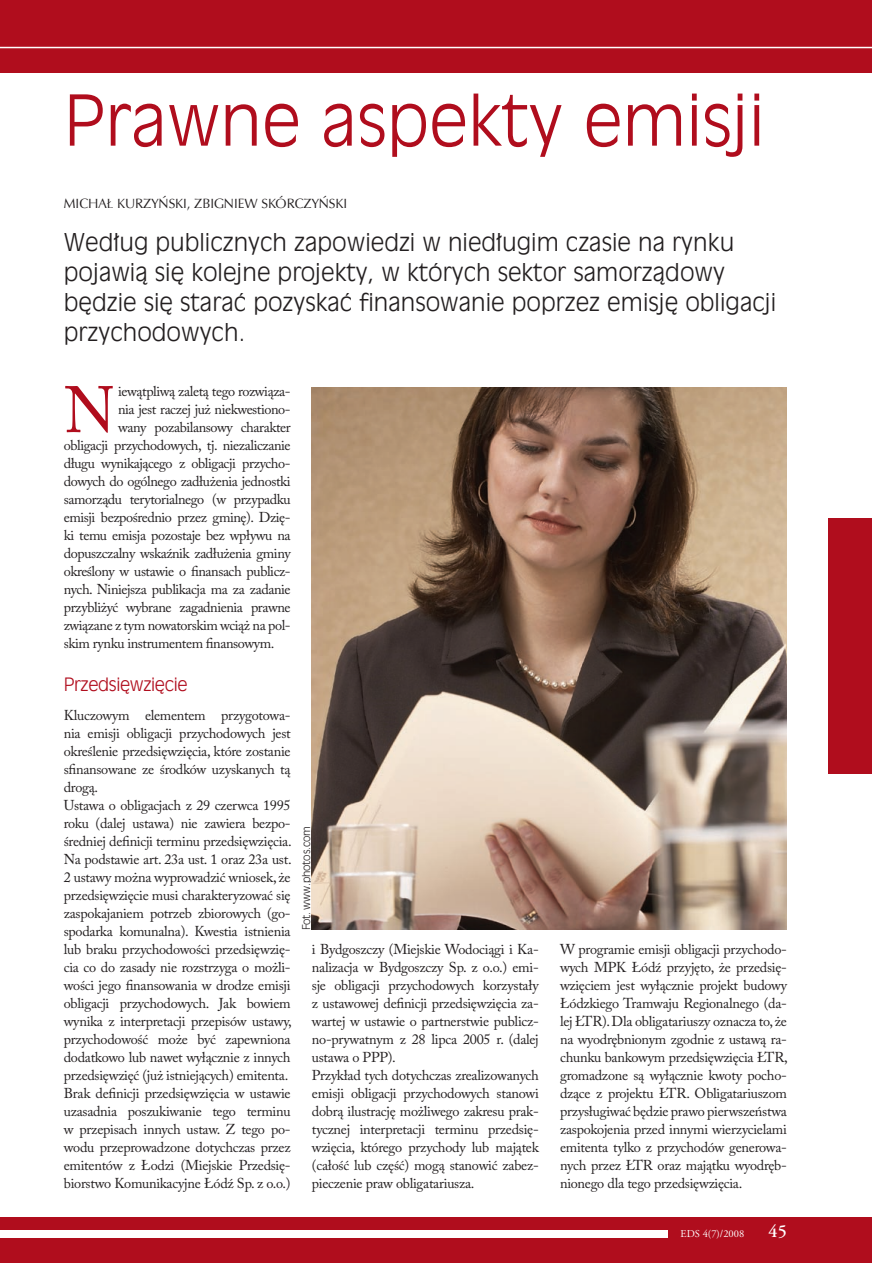
<style>
.page{position:relative;width:872px;height:1263px;background:#fff}
.page>*{position:absolute;margin:0;border:0;box-sizing:border-box;transform-origin:0 0}
.t1{font:69px "Incised 901 Lt EU";color:#b00d1d}
.t2{font:64.95px "Adobe Caslon Pro";color:#b00d1d}
.t3{font:24px/30px "Incised 901 Lt EU";color:#231f20}
.t4{font:18px "Incised 901 Lt EU";letter-spacing:-.02em;color:#b00d1d}
.t5{font:600 18px "Adobe Garamond Pro";color:#fff}
.t6{font:14.25px/18px "Adobe Caslon Pro";letter-spacing:-.02em;color:#231f20}
.t7{font:13.5px "Zapf Humnst EU";color:#231f20}
.t8{font:10.5px "Incised 901 Lt EU";letter-spacing:-.02em;color:#231f20}
.t9{font:10.5px "Adobe Garamond Pro";color:#fff}
</style>
<div class="page">
<div style="left:0;top:1217px;width:872px;height:46px;background:#b00d1d"></div>
<div style="left:0;top:0;width:872px;height:73px;background:#b00d1d"></div>
<div style="left:0;top:1230px;width:668px;height:7px;background:#fff"></div>
<hr style="left:0;top:47px;width:872px;height:1px;background:#fff">
<div style="left:828px;top:518px;width:44px;height:255px;background:#b00d1d"></div>
<img style="left:312px;top:388px;width:475px;height:541px">
<p class="t1" style="left:64px;top:79px;width:702px">Prawne aspekty emisji</p>
<p class="t7" style="left:64px;top:195px;width:285px">MICHAŁ KURZYŃSKI, ZBIGNIEW SKÓRCZYŃSKI</p>
<p class="t3" style="left:64px;top:227px;width:714px">Według publicznych zapowiedzi w niedługim czasie na rynku pojawią się kolejne projekty, w których sektor samorządowy będzie się starać pozyskać finansowanie poprzez emisję obligacji przychodowych.</p>
<p class="t2" style="left:64px;top:372px;width:53px">N</p>
<p class="t6" style="left:118px;top:382px;width:174px">iewątpliwą zaletą tego rozwiąza-</p>
<p class="t6" style="left:118px;top:400px;width:174px">nia jest raczej już niekwestiono-</p>
<p class="t6" style="left:118px;top:418px;width:174px">wany pozabilansowy charakter</p>
<p class="t6" style="left:64px;top:436px;width:228px">obligacji przychodowych, tj. niezaliczanie</p>
<p class="t6" style="left:64px;top:454px;width:228px">długu wynikającego z obligacji przycho-</p>
<p class="t6" style="left:64px;top:472px;width:228px">dowych do ogólnego zadłużenia jednostki</p>
<p class="t6" style="left:64px;top:490px;width:228px">samorządu terytorialnego (w przypadku</p>
<p class="t6" style="left:64px;top:508px;width:228px">emisji bezpośrednio przez gminę). Dzię-</p>
<p class="t6" style="left:64px;top:526px;width:228px">ki temu emisja pozostaje bez wpływu na</p>
<p class="t6" style="left:64px;top:544px;width:228px">dopuszczalny wskaźnik zadłużenia gminy</p>
<p class="t6" style="left:64px;top:562px;width:228px">określony w ustawie o finansach publicz-</p>
<p class="t6" style="left:64px;top:580px;width:228px">nych. Niniejsza publikacja ma za zadanie</p>
<p class="t6" style="left:64px;top:598px;width:228px">przybliżyć wybrane zagadnienia prawne</p>
<p class="t6" style="left:64px;top:616px;width:228px">związane z tym nowatorskim wciąż na pol-</p>
<p class="t6" style="left:64px;top:634px;width:212px">skim rynku instrumentem finansowym.</p>
<p class="t4" style="left:64px;top:674px;width:125px">Przedsięwzięcie</p>
<p class="t6" style="left:64px;top:706px;width:229px">Kluczowym elementem przygotowa&shy;nia emisji obligacji przychodowych jest określenie przedsięwzięcia, które zostanie sfinansowane ze środków uzyskanych tą drogą.<br>Ustawa o obligacjach z 29 czerwca 1995 roku (dalej ustawa) nie zawiera bezpo&shy;średniej definicji terminu przedsięwzięcia.<br>Na podstawie art. 23a ust. 1 oraz 23a ust.<br>2 ustawy można wyprowadzić wniosek, że przedsięwzięcie musi charakteryzować się zaspokajaniem potrzeb zbiorowych (go&shy;spodarka komunalna). Kwestia istnienia lub braku przychodowości przedsięwzię&shy;cia co do zasady nie rozstrzyga o możli&shy;wości jego finansowania w drodze emisji obligacji przychodowych. Jak bowiem wynika z interpretacji przepisów ustawy, przychodowość może być zapewniona dodatkowo lub nawet wyłącznie z innych przedsięwzięć (już istniejących) emitenta.<br>Brak definicji przedsięwzięcia w ustawie uzasadnia poszukiwanie tego terminu w przepisach innych ustaw. Z tego po&shy;wodu przeprowadzone dotychczas przez emitentów z Łodzi (Miejskie Przedsię&shy;biorstwo Komunikacyjne Łódź Sp. z o.o.)</p>
<p class="t8" style="left:300px;top:930px;width:106px;rotate:-90deg">Fot. www.photos.com</p>
<p class="t6" style="left:312px;top:940px;width:228px">i Bydgoszczy (Miejskie Wodociągi i Ka&shy;nalizacja w Bydgoszczy Sp. z o.o.) emi&shy;sje obligacji przychodowych korzystały z ustawowej definicji przedsięwzięcia za&shy;wartej w ustawie o partnerstwie publicz&shy;no-prywatnym z 28 lipca 2005 r. (dalej ustawa o PPP).<br>Przykład tych dotychczas zrealizowanych emisji obligacji przychodowych stanowi dobrą ilustrację możliwego zakresu prak&shy;tycznej interpretacji terminu przedsię&shy;wzięcia, którego przychody lub majątek (całość lub część) mogą stanowić zabez&shy;pieczenie praw obligatariusza.</p>
<p class="t6" style="left:560px;top:940px;width:229px;text-align:justify">W programie emisji obligacji przychodo&shy;wych MPK Łódź przyjęto, że przedsię&shy;wzięciem jest wyłącznie projekt budowy Łódzkiego Tramwaju Regionalnego (da&shy;lej ŁTR). Dla obligatariuszy oznacza to, że na wyodrębnionym zgodnie z ustawą ra&shy;chunku bankowym przedsięwzięcia ŁTR, gromadzone są wyłącznie kwoty pocho&shy;dzące z projektu ŁTR. Obligatariuszom przysługiwać będzie prawo pierwszeństwa zaspokojenia przed innymi wierzycielami emitenta tylko z przychodów generowa&shy;nych przez ŁTR oraz majątku wyodręb&shy;nionego dla tego przedsięwzięcia.</p>
<p class="t9" style="left:680px;top:1228px;width:65px">EDS 4(7)/2008</p>
<p class="t5" style="left:768px;top:1221px;width:20px">45</p>
</div>
